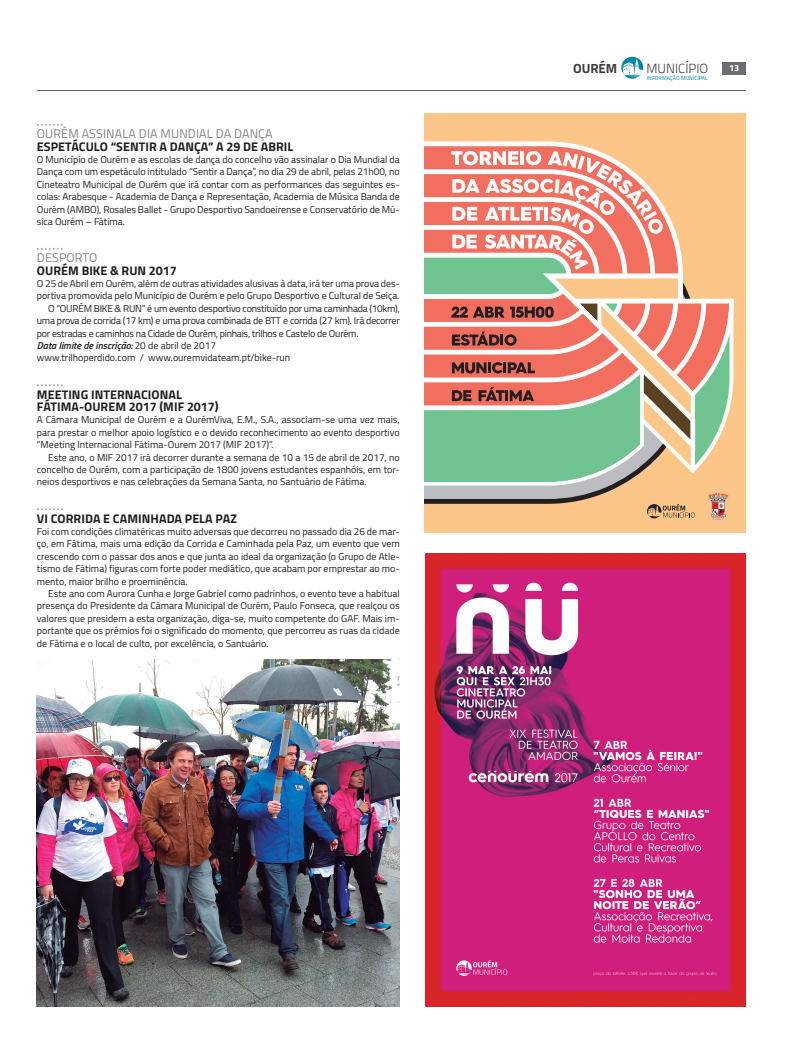
<style>
.page{position:relative;width:794px;height:1049px;background:#fff}
.page>*{position:absolute;margin:0;border:0;box-sizing:border-box;transform-origin:0 0}
.t1{font:300 13.3px "Titillium";color:#3e3e3f}
.t2{font:700 13.3px "Titillium";color:#3e3e3f}
.t3{font:700 12.5px/12.4px "Titillium";letter-spacing:.005em;color:#231f20}
.t4{font:12.5px "Titillium";letter-spacing:.01em;color:#808285}
.t5{font:10px/12.4px "Titillium Web";letter-spacing:-.005em;color:#231f20;text-align:justify}
.t6{font:10px "Titillium Web";letter-spacing:-.025em;color:#231f20}
.t7{font:italic 600 10px "Titillium Web";color:#231f20}
.t8{font:700 9px "Titillium";color:#fff}
.t9{font:5.5px "Titillium";color:#0083a8}
.s1{font-weight:400;font-style:normal}
</style>
<div class="page">
<div style="left:722px;top:62px;width:24px;height:13px;background:#6c6d70"></div>
<svg style="left:621px;top:57px;width:22px;height:22px"></svg>
<hr style="left:37px;top:90px;width:709px;height:1px;background:#606063">
<svg style="left:37px;top:124px;width:26px;height:2px"></svg>
<svg style="left:37px;top:248px;width:26px;height:2px"></svg>
<svg style="left:37px;top:384px;width:26px;height:2px"></svg>
<svg style="left:37px;top:508px;width:26px;height:2px"></svg>
<div style="left:425px;top:113px;width:321px;height:420px;background:#fdc689"></div>
<svg style="left:425px;top:486px;width:195px;height:18px;background:#9c948e"></svg>
<svg style="left:425px;top:473px;width:215px;height:13px;background:#a1c9ae"></svg>
<svg style="left:425px;top:141px;width:173px;height:10px;background:#f9bdae"></svg>
<svg style="left:425px;top:151px;width:309px;height:322px"></svg>
<svg style="left:647px;top:504px;width:47px;height:14px"></svg>
<img style="left:708px;top:493px;width:21px;height:26px">
<img style="left:425px;top:553px;width:320px;height:453px">
<img style="left:37px;top:659px;width:363px;height:347px">
<p class="t4" style="left:37px;top:125px;width:237px">OURÉM ASSINALA DIA MUNDIAL DA DANÇA</p>
<p class="t3" style="left:37px;top:139px;width:258px">ESPETÁCULO “SENTIR A DANÇA” A 29 DE ABRIL</p>
<p class="t5" style="left:37px;top:153px;width:364px">O Município de Ourém e as escolas de dança do concelho vão assinalar o Dia Mundial da Dança com um espetáculo intitulado “Sentir a Dança”, no dia 29 de abril, pelas 21h00, no Cineteatro Municipal de Ourém que irá contar com as performances das seguintes es&shy;colas: Arabesque - Academia de Dança e Representação, Academia de Música Banda de Ourém (AMBO), Rosales Ballet - Grupo Desportivo Sandoeirense e Conservatório de Mú&shy;sica Ourém – Fátima.</p>
<p class="t4" style="left:37px;top:249px;width:62px">DESPORTO</p>
<p class="t3" style="left:37px;top:263px;width:141px">OURÉM BIKE &amp; RUN 2017</p>
<p class="t5" style="left:37px;top:277px;width:364px">O 25 de Abril em Ourém, além de outras atividades alusivas à data, irá ter uma prova des-</p>
<p class="t5" style="left:37px;top:289px;width:364px">portiva promovida pelo Município de Ourém e pelo Grupo Desportivo e Cultural de Seiça.</p>
<p class="t6" style="left:48px;top:301px;width:353px">O “OURÉM BIKE &amp; RUN” é um evento desportivo constituído por uma caminhada (10km),</p>
<p class="t6" style="left:37px;top:313px;width:364px">uma prova de corrida (17 km) e uma prova combinada de BTT e corrida (27 km). Irá decorrer</p>
<p class="t6" style="left:37px;top:326px;width:323px">por estradas e caminhos na Cidade de Ourém, pinhais, trilhos e Castelo de Ourém.</p>
<p class="t7" style="left:37px;top:338px;width:181px">Data limite de inscrição: <span class="s1">20 de abril de 2017</span></p>
<p class="t5" style="left:37px;top:351px;width:255px">www.trilhoperdido.com / www.ouremvidateam.pt/bike-run</p>
<p class="t3" style="left:37px;top:387px;width:183px">MEETING INTERNACIONAL<br>FÁTIMA-OUREM 2017 (MIF 2017)</p>
<p class="t5" style="left:37px;top:413px;width:364px">A Câmara Municipal de Ourém e a OurémViva, E.M., S.A., associam-se uma vez mais, para prestar o melhor apoio logístico e o devido reconhecimento ao evento desportivo “Meeting Internacional Fátima-Ourem 2017 (MIF 2017)”.</p>
<p class="t5" style="left:37px;top:450px;width:364px;text-indent:11px">Este ano, o MIF 2017 irá decorrer durante a semana de 10 a 15 de abril de 2017, no concelho de Ourém, com a participação de 1800 jovens estudantes espanhóis, em tor&shy;neios desportivos e nas celebrações da Semana Santa, no Santuário de Fátima.</p>
<p class="t3" style="left:37px;top:511px;width:202px">VI CORRIDA E CAMINHADA PELA PAZ</p>
<p class="t5" style="left:37px;top:525px;width:364px">Foi com condições climatéricas muito adversas que decorreu no passado dia 26 de mar&shy;ço, em Fátima, mais uma edição da Corrida e Caminhada pela Paz, um evento que vem crescendo com o passar dos anos e que junta ao ideal da organização (o Grupo de Atle&shy;tismo de Fátima) figuras com forte poder mediático, que acabam por emprestar ao mo&shy;mento, maior brilho e proeminência.</p>
<p class="t5" style="left:37px;top:587px;width:364px;text-indent:11px">Este ano com Aurora Cunha e Jorge Gabriel como padrinhos, o evento teve a habitual presença do Presidente da Câmara Municipal de Ourém, Paulo Fonseca, que realçou os valores que presidem a esta organização, diga-se, muito competente do GAF. Mais im&shy;portante que os prémios foi o significado do momento, que percorreu as ruas da cidade de Fátima e o local de culto, por excelência, o Santuário.</p>
<h1 class="t2" style="left:573px;top:58px;width:46px">OURÉM</h1>
<h1 class="t1" style="left:646px;top:58px;width:63px">MUNICÍPIO</h1>
<p class="t8" style="left:729px;top:61px;width:12px">13</p>
<p class="t9" style="left:647px;top:74px;width:62px">INFORMAÇÃO MUNICIPAL</p>
</div>
